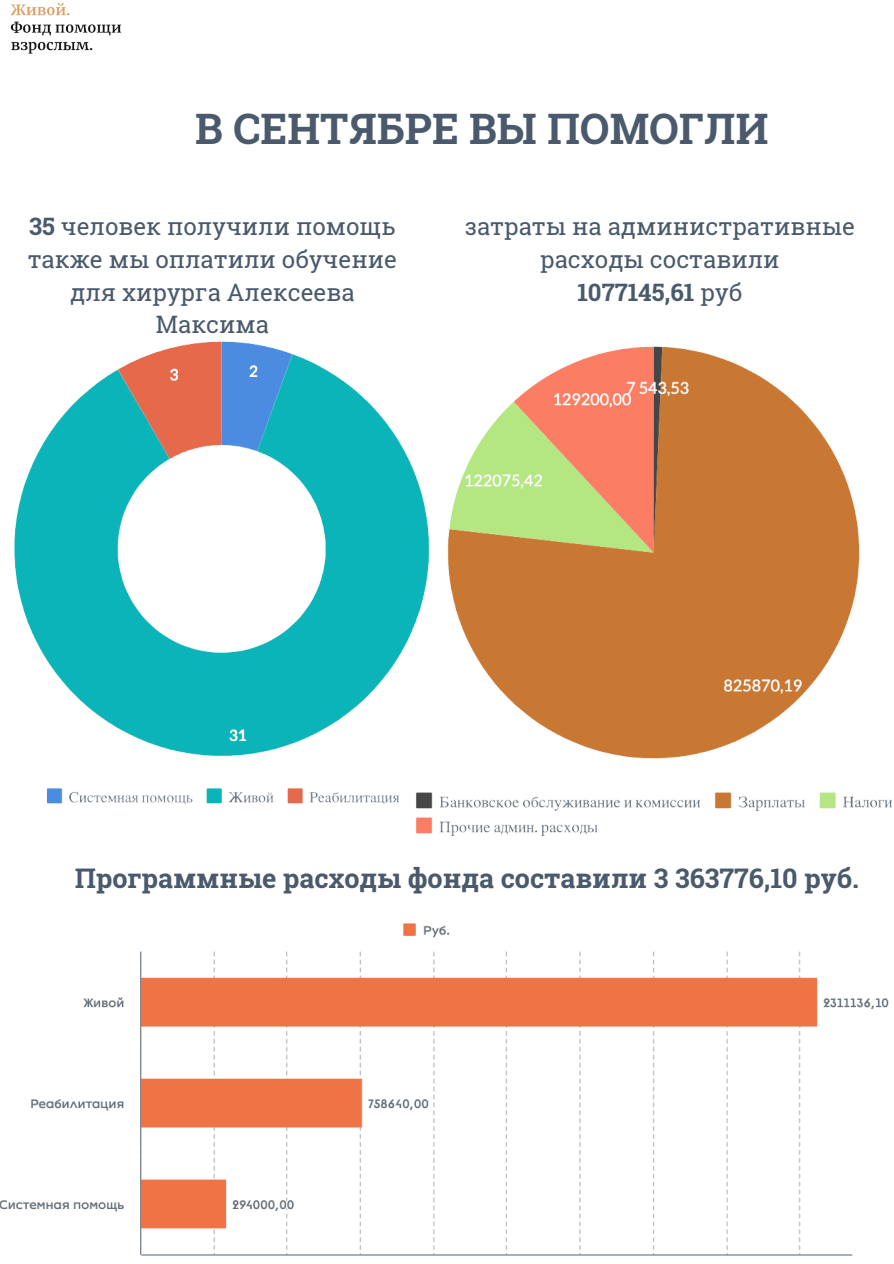
<style>
.page{position:relative;width:894px;height:1264px;background:#fff}
.page>*{position:absolute;margin:0;border:0;box-sizing:border-box;transform-origin:0 0}
.t1{font:700 42px "Roboto Slab";color:#4a5a6c}
.t2{font:700 27px "Roboto Slab";color:#4a5a6c}
.t3{font:24px/32.7px "Roboto Slab";color:#4a5a6c;text-align:center}
.t4{font:700 24px "Roboto Slab";color:#4a5a6c}
.s1{font-weight:700}
.s2{font-weight:400}
</style>
<div class="page">
<img style="left:10px;top:3px;width:112px;height:51px">
<img style="left:14px;top:341px;width:377px;height:464px">
<img style="left:391px;top:346px;width:501px;height:490px">
<img style="left:0;top:923px;width:889px;height:333px">
<p class="t1" style="left:195px;top:100px;width:574px">В СЕНТЯБРЕ ВЫ ПОМОГЛИ</p>
<h1 class="t3" style="left:29px;top:209px;width:368px"><span class="s1">35</span> человек получили помощь</h1>
<p class="t3" style="left:28px;top:242px;width:371px">также мы оплатили обучение для хирурга Алексеева<br>Максима</p>
<p class="t3" style="left:464px;top:209px;width:391px">затраты на административные расходы составили</p>
<p class="t4" style="left:577px;top:275px;width:166px">1077145,61 <span class="s2">руб</span></p>
<p class="t2" style="left:75px;top:859px;width:785px">Программные расходы фонда составили 3 363776,10 руб.</p>
</div>
